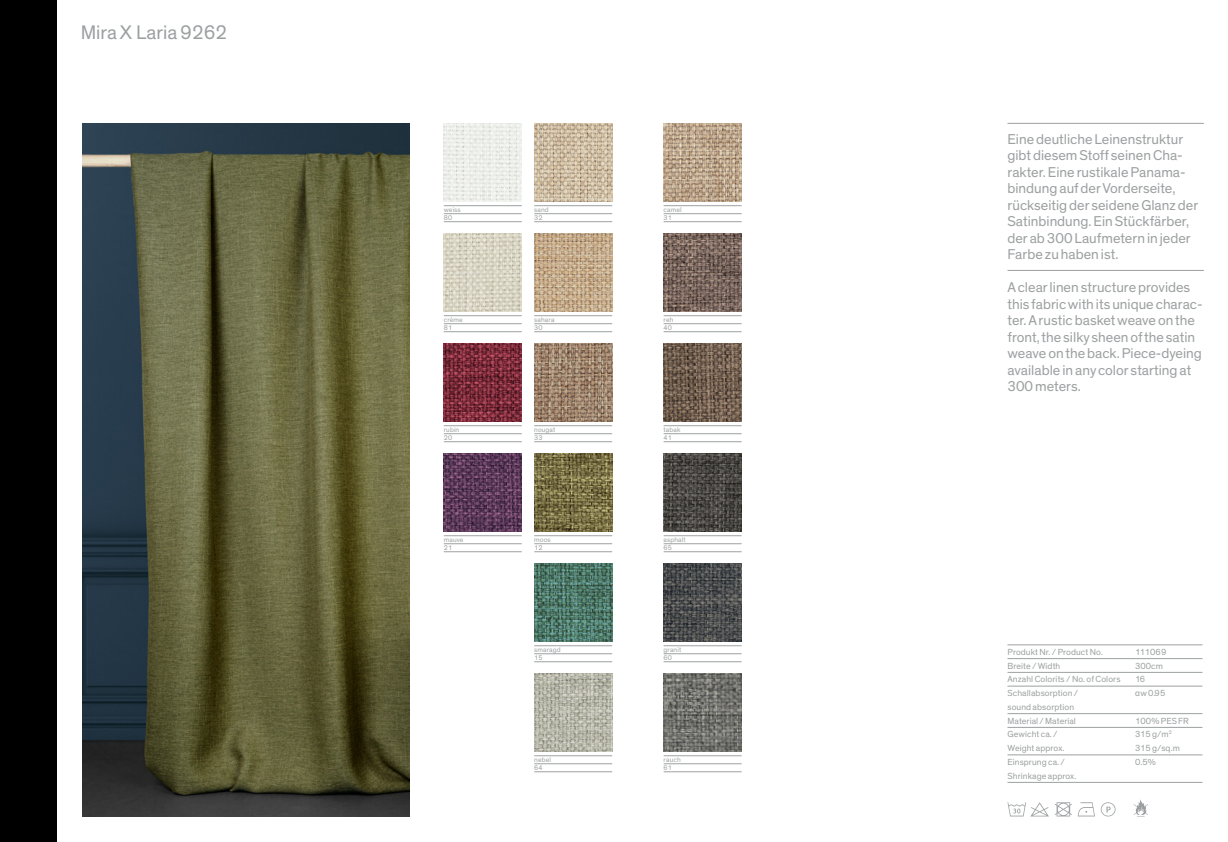
<style>
.page{position:relative;width:1228px;height:842px;background:#fff}
.page>*{position:absolute;margin:0;border:0;box-sizing:border-box;transform-origin:0 0}
.t1{font:20px "Theinhardt";color:#9da0a1}
.t2{font:14.5px/16.5px "Theinhardt";color:#9da0a1}
.t3{font:9px/13.8px "Theinhardt";letter-spacing:.01em;color:#9da0a1}
.t4{font:7px/8px "Theinhardt";letter-spacing:.015em;color:#9da0a1}
.s1{font-family:"Arial";font-size:8.2px}
</style>
<div class="page">
<img style="left:82px;top:123px;width:327px;height:693px">
<div style="left:0;top:0;width:57px;height:842px;background:#000"></div>
<hr style="left:1007px;top:123px;width:196px;height:1px;background:#9da0a1">
<hr style="left:1007px;top:270px;width:196px;height:1px;background:#9da0a1">
<svg style="left:1077px;top:802px;width:17px;height:14px"></svg>
<hr style="left:1007px;top:645px;width:195px;height:1px;background:#9da0a1">
<hr style="left:1007px;top:658px;width:195px;height:1px;background:#9da0a1">
<hr style="left:1007px;top:672px;width:195px;height:1px;background:#9da0a1">
<hr style="left:1007px;top:686px;width:195px;height:1px;background:#9da0a1">
<hr style="left:1007px;top:713px;width:195px;height:1px;background:#9da0a1">
<hr style="left:1007px;top:727px;width:195px;height:1px;background:#9da0a1">
<hr style="left:1007px;top:755px;width:195px;height:1px;background:#9da0a1">
<hr style="left:1007px;top:782px;width:195px;height:1px;background:#9da0a1">
<svg style="left:1055px;top:802px;width:16px;height:14px"></svg>
<svg style="left:1133px;top:799px;width:15px;height:18px"></svg>
<svg style="left:1007px;top:802px;width:41px;height:14px"></svg>
<svg style="left:1100px;top:802px;width:15px;height:14px"></svg>
<img style="left:534px;top:233px;width:78px;height:78px">
<img style="left:444px;top:233px;width:78px;height:78px">
<hr style="left:534px;top:205px;width:78px;height:1px;background:#9da0a1">
<hr style="left:534px;top:213px;width:78px;height:1px;background:#9da0a1">
<hr style="left:534px;top:221px;width:78px;height:1px;background:#9da0a1">
<hr style="left:444px;top:205px;width:78px;height:1px;background:#9da0a1">
<hr style="left:444px;top:213px;width:78px;height:1px;background:#9da0a1">
<hr style="left:444px;top:221px;width:78px;height:1px;background:#9da0a1">
<hr style="left:534px;top:315px;width:78px;height:1px;background:#9da0a1">
<hr style="left:534px;top:323px;width:78px;height:1px;background:#9da0a1">
<hr style="left:534px;top:331px;width:78px;height:1px;background:#9da0a1">
<hr style="left:444px;top:315px;width:78px;height:1px;background:#9da0a1">
<hr style="left:444px;top:323px;width:78px;height:1px;background:#9da0a1">
<hr style="left:444px;top:331px;width:78px;height:1px;background:#9da0a1">
<img style="left:534px;top:123px;width:78px;height:78px">
<img style="left:444px;top:123px;width:78px;height:78px">
<hr style="left:663px;top:205px;width:78px;height:1px;background:#9da0a1">
<hr style="left:663px;top:213px;width:78px;height:1px;background:#9da0a1">
<hr style="left:663px;top:221px;width:78px;height:1px;background:#9da0a1">
<hr style="left:663px;top:315px;width:78px;height:1px;background:#9da0a1">
<hr style="left:663px;top:323px;width:78px;height:1px;background:#9da0a1">
<hr style="left:663px;top:331px;width:78px;height:1px;background:#9da0a1">
<img style="left:663px;top:123px;width:78px;height:78px">
<img style="left:663px;top:233px;width:78px;height:78px">
<img style="left:534px;top:453px;width:78px;height:78px">
<img style="left:444px;top:453px;width:78px;height:78px">
<hr style="left:534px;top:425px;width:78px;height:1px;background:#9da0a1">
<hr style="left:534px;top:433px;width:78px;height:1px;background:#9da0a1">
<hr style="left:534px;top:441px;width:78px;height:1px;background:#9da0a1">
<hr style="left:444px;top:425px;width:78px;height:1px;background:#9da0a1">
<hr style="left:444px;top:433px;width:78px;height:1px;background:#9da0a1">
<hr style="left:444px;top:441px;width:78px;height:1px;background:#9da0a1">
<hr style="left:534px;top:535px;width:78px;height:1px;background:#9da0a1">
<hr style="left:534px;top:543px;width:78px;height:1px;background:#9da0a1">
<hr style="left:534px;top:551px;width:78px;height:1px;background:#9da0a1">
<hr style="left:444px;top:535px;width:78px;height:1px;background:#9da0a1">
<hr style="left:444px;top:543px;width:78px;height:1px;background:#9da0a1">
<hr style="left:444px;top:551px;width:78px;height:1px;background:#9da0a1">
<img style="left:534px;top:343px;width:78px;height:78px">
<img style="left:444px;top:343px;width:78px;height:78px">
<hr style="left:663px;top:425px;width:78px;height:1px;background:#9da0a1">
<hr style="left:663px;top:433px;width:78px;height:1px;background:#9da0a1">
<hr style="left:663px;top:441px;width:78px;height:1px;background:#9da0a1">
<hr style="left:663px;top:535px;width:78px;height:1px;background:#9da0a1">
<hr style="left:663px;top:543px;width:78px;height:1px;background:#9da0a1">
<hr style="left:663px;top:551px;width:78px;height:1px;background:#9da0a1">
<img style="left:663px;top:343px;width:78px;height:78px">
<img style="left:663px;top:453px;width:78px;height:78px">
<img style="left:534px;top:563px;width:78px;height:78px">
<hr style="left:534px;top:645px;width:78px;height:1px;background:#9da0a1">
<hr style="left:534px;top:653px;width:78px;height:1px;background:#9da0a1">
<hr style="left:534px;top:661px;width:78px;height:1px;background:#9da0a1">
<hr style="left:663px;top:645px;width:78px;height:1px;background:#9da0a1">
<hr style="left:663px;top:653px;width:78px;height:1px;background:#9da0a1">
<hr style="left:663px;top:661px;width:78px;height:1px;background:#9da0a1">
<img style="left:663px;top:563px;width:78px;height:78px">
<img style="left:534px;top:673px;width:78px;height:78px">
<hr style="left:534px;top:755px;width:78px;height:1px;background:#9da0a1">
<hr style="left:534px;top:763px;width:78px;height:1px;background:#9da0a1">
<hr style="left:534px;top:771px;width:78px;height:1px;background:#9da0a1">
<hr style="left:663px;top:755px;width:78px;height:1px;background:#9da0a1">
<hr style="left:663px;top:763px;width:78px;height:1px;background:#9da0a1">
<hr style="left:663px;top:771px;width:78px;height:1px;background:#9da0a1">
<img style="left:663px;top:673px;width:78px;height:78px">
<h1 class="t1" style="left:81px;top:21px;width:148px">Mira X Laria 9262</h1>
<p class="t4" style="left:444px;top:206px;width:19px">weiss<br>80</p>
<p class="t4" style="left:534px;top:206px;width:16px">sand<br>32</p>
<p class="t4" style="left:663px;top:206px;width:20px">camel<br>31</p>
<p class="t4" style="left:444px;top:316px;width:20px">crème<br>81</p>
<p class="t4" style="left:534px;top:316px;width:22px">sahara<br>30</p>
<p class="t4" style="left:663px;top:316px;width:11px">reh<br>40</p>
<p class="t4" style="left:444px;top:426px;width:17px">rubin<br>20</p>
<p class="t4" style="left:534px;top:426px;width:23px">nougat<br>33</p>
<p class="t4" style="left:663px;top:426px;width:18px">tabak<br>41</p>
<p class="t4" style="left:444px;top:536px;width:21px">mauve<br>21</p>
<p class="t4" style="left:534px;top:536px;width:18px">moos<br>12</p>
<p class="t4" style="left:663px;top:536px;width:24px">asphalt<br>65</p>
<p class="t4" style="left:534px;top:646px;width:28px">smaragd<br>15</p>
<p class="t4" style="left:663px;top:646px;width:19px">granit<br>60</p>
<p class="t4" style="left:534px;top:756px;width:18px">nebel<br>64</p>
<p class="t4" style="left:663px;top:756px;width:19px">rauch<br>61</p>
<p class="t2" style="left:1007px;top:131px;width:192px">Eine deutliche Leinenstruktur gibt diesem Stoff seinen Cha&shy;rakter. Eine rustikale Panama&shy;bindung auf der Vorderseite, rückseitig der seidene Glanz der<br>Satinbindung. Ein Stückfärber, der ab 300 Laufmetern in jeder<br>Farbe zu haben ist.</p>
<p class="t2" style="left:1007px;top:280px;width:196px">A clear linen structure provides this fabric with its unique charac&shy;ter. A rustic basket weave on the front, the silky sheen of the satin weave on the back. Piece-dyeing available in any color starting at<br>300 meters.</p>
<p class="t3" style="left:1007px;top:645px;width:97px">Produkt Nr. / Product No.</p>
<p class="t3" style="left:1135px;top:645px;width:33px">111069</p>
<p class="t3" style="left:1007px;top:659px;width:54px">Breite / Width</p>
<p class="t3" style="left:1135px;top:659px;width:29px">300cm</p>
<p class="t3" style="left:1007px;top:673px;width:115px">Anzahl Colorits / No. of Colors</p>
<p class="t3" style="left:1135px;top:673px;width:12px">16</p>
<p class="t3" style="left:1007px;top:686px;width:72px">Schallabsorption /</p>
<p class="t3" style="left:1135px;top:686px;width:32px"><span class="s1">α</span>w 0.95</p>
<p class="t3" style="left:1007px;top:700px;width:70px">sound absorption<br>Material / Material</p>
<p class="t3" style="left:1135px;top:714px;width:55px">100% PES FR</p>
<p class="t3" style="left:1007px;top:728px;width:52px">Gewicht ca. /</p>
<p class="t3" style="left:1135px;top:728px;width:38px">315 g/m<sup>2</sup></p>
<p class="t3" style="left:1007px;top:741px;width:58px">Weight approx.</p>
<p class="t3" style="left:1135px;top:741px;width:46px">315 g/sq.m</p>
<p class="t3" style="left:1007px;top:755px;width:59px">Einsprung ca. /</p>
<p class="t3" style="left:1135px;top:755px;width:22px">0.5%</p>
<p class="t3" style="left:1007px;top:769px;width:70px">Shrinkage approx.</p>
</div>
